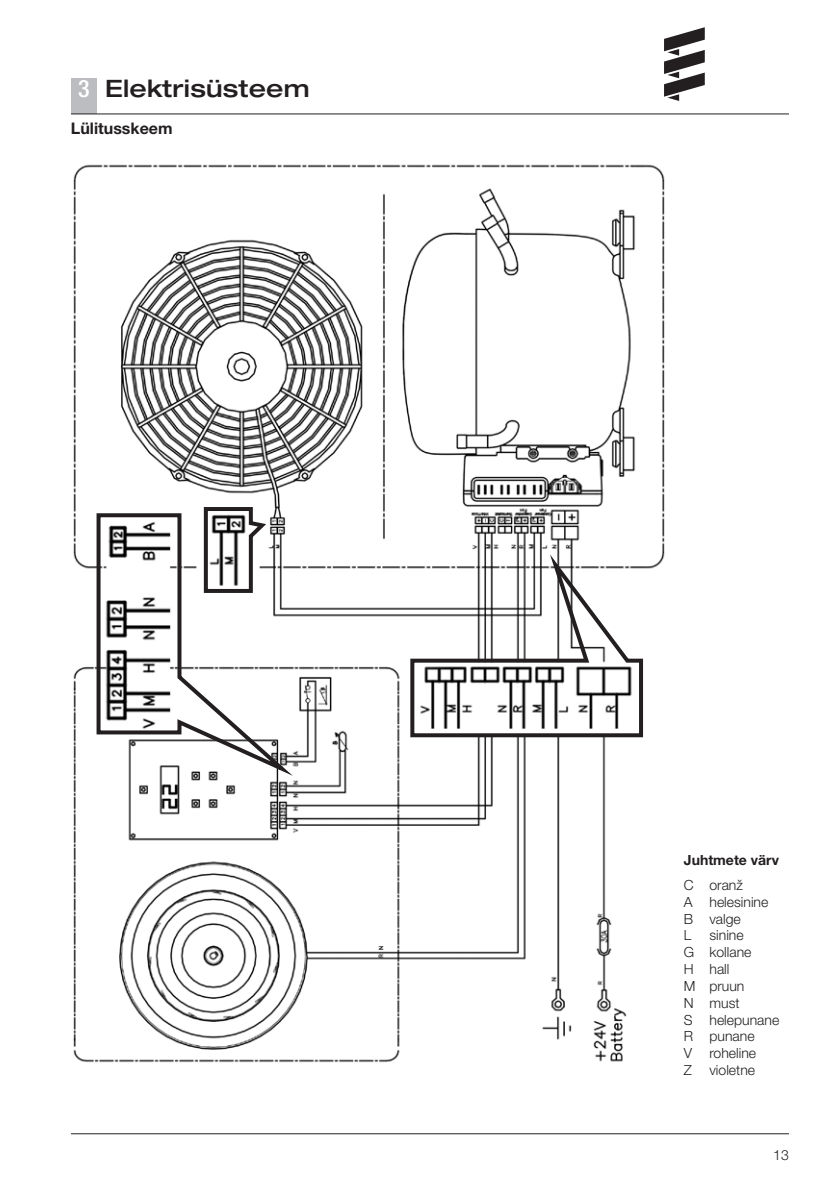
<style>
.page{position:relative;width:840px;height:1191px;background:#fff}
.page>*{position:absolute;margin:0;border:0;box-sizing:border-box;transform-origin:0 0}
.t1{font:500 expanded 24px "Helvetica Neue";letter-spacing:.01em;color:#231f20}
.t2{font:700 16px "Helvetica Neue";color:#231f20}
.t3{font:300 14px/16.8px "Helvetica Neue";color:#231f20}
.t4{font:700 14px "Helvetica Neue";color:#231f20}
.s1{font-stretch:condensed;color:#fff}
</style>
<div class="page">
<hr style="left:71px;top:1133px;width:717px;height:1px;background:#231f20">
<div style="left:71px;top:78px;width:25px;height:35px;background:#bcbdc0"></div>
<hr style="left:71px;top:113px;width:717px;height:1px;background:#231f20">
<svg style="left:664px;top:27px;width:40px;height:74px"></svg>
<img style="left:73px;top:164px;width:592px;height:899px">
<svg style="left:202px;top:505px;width:68px;height:6px"></svg>
<svg style="left:94px;top:511px;width:210px;height:272px"></svg>
<svg style="left:408px;top:543px;width:236px;height:196px"></svg>
<h1 class="t1" style="left:78px;top:73px;width:233px"><span class="s1">3</span> Elektrisüsteem</h1>
<p class="t2" style="left:71px;top:119px;width:103px">Lülitusskeem</p>
<p class="t4" style="left:683px;top:851px;width:96px">Juhtmete värv</p>
<p class="t3" style="left:683px;top:876px;width:86px">C oranž<br>A helesinine<br>B valge<br>L</p>
<p class="t3" style="left:683px;top:926px;width:97px;text-indent:26px">sinine<br>G kollane<br>H hall<br>M pruun<br>N must<br>S helepunane<br>R punane<br>V roheline<br>Z violetne</p>
<p class="t3" style="left:772px;top:1146px;width:17px">13</p>
</div>
